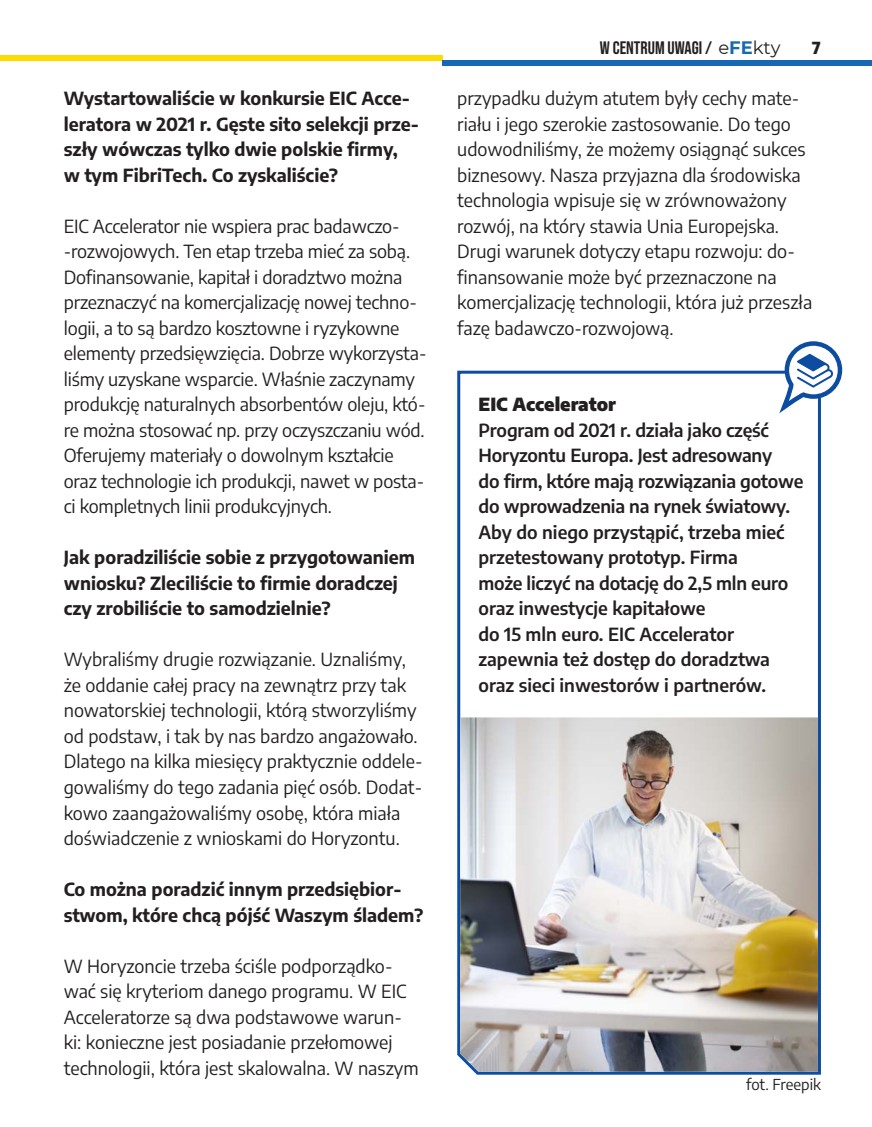
<style>
.page{position:relative;width:872px;height:1127px;background:#fff}
.page>*{position:absolute;margin:0;border:0;box-sizing:border-box;transform-origin:0 0}
.tekst_glowny{font:18px/25.5px "Encode Sans";letter-spacing:-.005em;color:#231f20}
.ramka{font:600 18px/25.5px "Encode Sans";letter-spacing:-.01em;color:#231f20}
.tekst_glowny-2{font:700 18px/25.5px "Encode Sans";color:#231f20}
.t1{font:18px "Bebas Neue";color:#231f20}
.ramka-2{font:900 18px "Encode Sans";color:#231f20}
.t2{font:800 16.5px "Encode Sans";color:#231f20}
.t3{font:15px "Encode Sans";letter-spacing:-.005em;color:#231f20}
.s1{font-family:"Montserrat"}
.s2{font-family:"Montserrat";font-weight:700;color:#1768b4}
</style>
<div class="page">
<svg style="left:457px;top:370px;width:364px;height:705px"></svg>
<svg style="left:774px;top:341px;width:69px;height:78px"></svg>
<img style="left:460px;top:717px;width:358px;height:354px">
<div style="left:0;top:56px;width:442px;height:5px;background:#ffdc01"></div>
<div style="left:442px;top:61px;width:430px;height:5px;background:#1768b4"></div>
<p class="tekst_glowny-2" style="left:64px;top:85px;width:357px">Wystartowaliście w konkursie EIC Acce&shy;leratora w 2021 r. Gęste sito selekcji prze&shy;szły wówczas tylko dwie polskie firmy,<br>w tym FibriTech. Co zyskaliście?</p>
<p class="tekst_glowny" style="left:64px;top:212px;width:364px">EIC Accelerator nie wspiera prac badawczo--rozwojowych. Ten etap trzeba mieć za sobą.<br>Dofinansowanie, kapitał i doradztwo można przeznaczyć na komercjalizację nowej techno&shy;logii, a to są bardzo kosztowne i ryzykowne elementy przedsięwzięcia. Dobrze wykorzysta&shy;liśmy uzyskane wsparcie. Właśnie zaczynamy produkcję naturalnych absorbentów oleju, któ&shy;re można stosować np. przy oczyszczaniu wód.<br>Oferujemy materiały o dowolnym kształcie oraz technologie ich produkcji, nawet w posta&shy;ci kompletnych linii produkcyjnych.</p>
<p class="tekst_glowny-2" style="left:64px;top:544px;width:353px">Jak poradziliście sobie z przygotowaniem wniosku? Zleciliście to firmie doradczej czy zrobiliście to samodzielnie?</p>
<p class="tekst_glowny" style="left:64px;top:646px;width:360px">Wybraliśmy drugie rozwiązanie. Uznaliśmy, że oddanie całej pracy na zewnątrz przy tak nowatorskiej technologii, którą stworzyliśmy od podstaw, i tak by nas bardzo angażowało.<br>Dlatego na kilka miesięcy praktycznie oddele&shy;gowaliśmy do tego zadania pięć osób. Dodat&shy;kowo zaangażowaliśmy osobę, która miała doświadczenie z wnioskami do Horyzontu.</p>
<p class="tekst_glowny-2" style="left:64px;top:876px;width:361px">Co można poradzić innym przedsiębior&shy;stwom, które chcą pójść Waszym śladem?</p>
<p class="tekst_glowny" style="left:64px;top:952px;width:356px">W Horyzoncie trzeba ściśle podporządko&shy;wać się kryteriom danego programu. W EIC Acceleratorze są dwa podstawowe warun&shy;ki: konieczne jest posiadanie przełomowej technologii, która jest skalowalna. W naszym</p>
<p class="t1" style="left:600px;top:38px;width:182px">W CENTRUM UWAGI / <span class="s1">e</span><span class="s2">FE</span><span class="s1">kty</span></p>
<p class="t2" style="left:812px;top:37px;width:10px">7</p>
<p class="tekst_glowny" style="left:457px;top:85px;width:356px">przypadku dużym atutem były cechy mate&shy;riału i jego szerokie zastosowanie. Do tego udowodniliśmy, że możemy osiągnąć sukces biznesowy. Nasza przyjazna dla środowiska technologia wpisuje się w zrównoważony rozwój, na który stawia Unia Europejska.<br>Drugi warunek dotyczy etapu rozwoju: do&shy;finansowanie może być przeznaczone na komercjalizację technologii, która już przeszła fazę badawczo-rozwojową.</p>
<p class="ramka-2" style="left:478px;top:392px;width:139px">EIC Accelerator</p>
<p class="ramka" style="left:478px;top:416px;width:326px">Program od 2021 r. działa jako część Horyzontu Europa. Jest adresowany<br>do firm, które mają rozwiązania gotowe do wprowadzenia na rynek światowy.<br>Aby do niego przystąpić, trzeba mieć przetestowany prototyp. Firma<br>może liczyć na dotację do 2,5 mln euro oraz inwestycje kapitałowe<br>do 15 mln euro. EIC Accelerator zapewnia też dostęp do doradztwa oraz sieci inwestorów i partnerów.</p>
<p class="t3" style="left:746px;top:1074px;width:76px">fot. Freepik</p>
</div>
